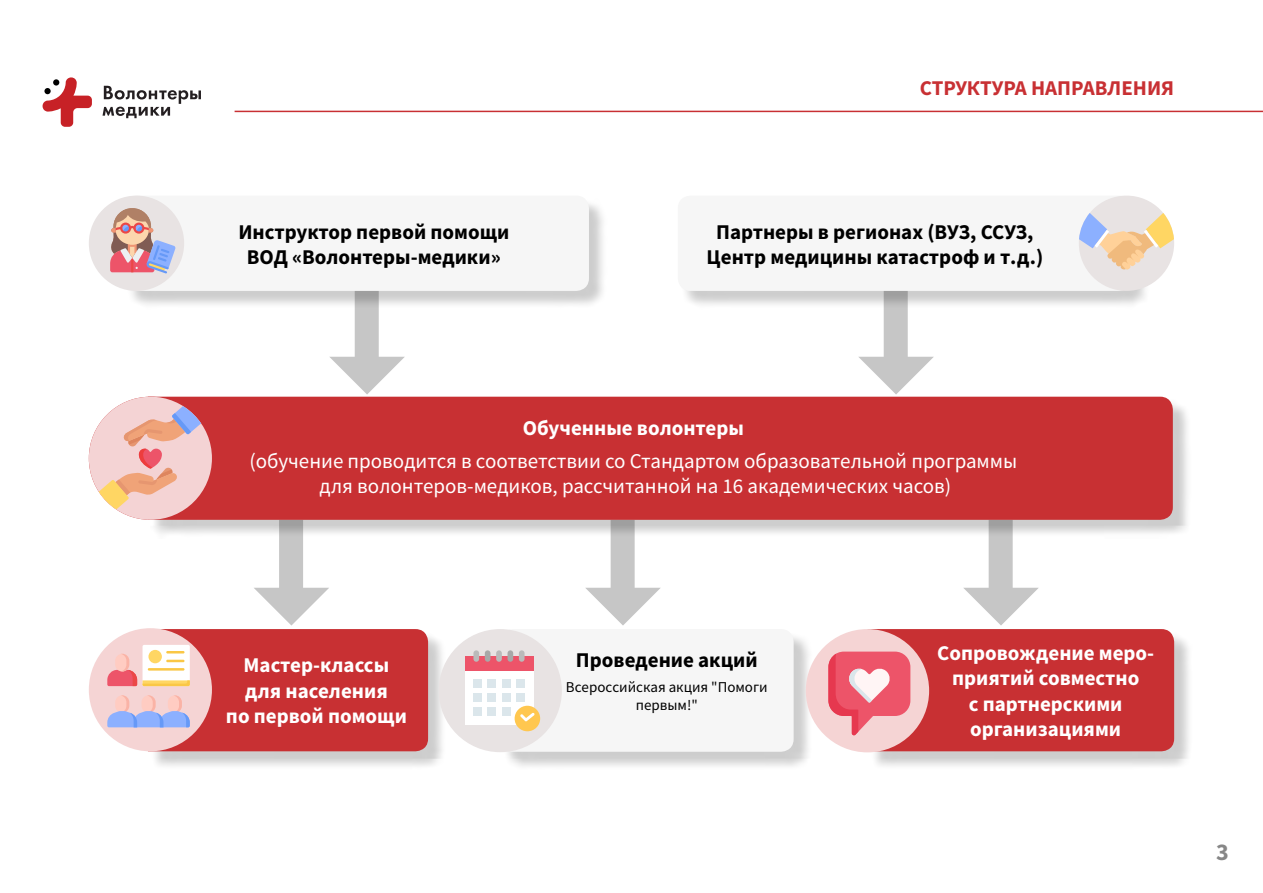
<style>
.page{position:relative;width:1263px;height:893px;background:#fff}
.page>*{position:absolute;margin:0;border:0;box-sizing:border-box;transform-origin:0 0}
.t1{font:700 24px "Source Sans Pro";color:#878787}
.t2{font:21px/25.2px "Source Sans Pro";color:#fff;text-align:center}
.t3{font:700 21px/25.2px "Source Sans Pro";color:#fff;text-align:center}
.t4{font:700 21px/25.2px "Source Sans Pro";color:#000;text-align:center}
.t5{font:700 21px "Source Sans Pro";color:#c83033}
.t6{font:15px/18px "Source Sans Pro";color:#000;text-align:center}
</style>
<div class="page">
<div style="left:355px;top:289px;width:24px;height:91px;background:#c6c6c6"></div>
<div style="left:279px;top:520px;width:24px;height:91px;background:#c6c6c6"></div>
<div style="left:611px;top:520px;width:24px;height:91px;background:#c6c6c6"></div>
<div style="left:989px;top:520px;width:24px;height:91px;background:#c6c6c6"></div>
<div style="left:884px;top:251px;width:24px;height:129px;background:#c6c6c6"></div>
<svg style="left:330px;top:357px;width:75px;height:38px"></svg>
<svg style="left:586px;top:588px;width:74px;height:37px"></svg>
<svg style="left:859px;top:357px;width:75px;height:38px"></svg>
<hr style="left:235px;top:111px;width:1028px;height:1px;background:#c83033">
<svg style="left:103px;top:86px;width:98px;height:32px"></svg>
<svg style="left:42px;top:77px;width:50px;height:50px"></svg>
<div style="left:53px;top:79px;width:6px;height:7px;background:#000;border-radius:50%"></div>
<div style="left:44px;top:88px;width:7px;height:6px;background:#000;border-radius:50%"></div>
<div style="left:150px;top:399px;width:1041px;height:139px;background:#000;opacity:.2"></div>
<div style="left:158px;top:397px;width:1015px;height:123px;background:#c83033"></div>
<div style="left:150px;top:631px;width:297px;height:139px;background:#000;opacity:.2"></div>
<div style="left:869px;top:631px;width:324px;height:139px;background:#000;opacity:.2"></div>
<div style="left:126px;top:198px;width:481px;height:112px;background:#000;opacity:.2"></div>
<div style="left:124px;top:196px;width:465px;height:95px;background:#f6f6f6;border-radius:13px"></div>
<div style="left:680px;top:198px;width:470px;height:112px;background:#000;opacity:.2"></div>
<div style="left:678px;top:196px;width:454px;height:95px;background:#f6f6f6;border-radius:13px"></div>
<div style="left:502px;top:631px;width:310px;height:139px;background:#000;opacity:.2"></div>
<div style="left:500px;top:629px;width:294px;height:123px;background:#f6f6f6;border-radius:13px"></div>
<div style="left:89px;top:196px;width:95px;height:95px;background:#e8e3e3;border-radius:50%"></div>
<svg style="left:110px;top:208px;width:66px;height:65px"></svg>
<div style="left:1079px;top:196px;width:95px;height:95px;background:#e8e3e3;border-radius:50%"></div>
<svg style="left:1079px;top:213px;width:95px;height:57px"></svg>
<div style="left:89px;top:397px;width:123px;height:123px;background:#f4d3d4;border-radius:62px"></div>
<svg style="left:94px;top:405px;width:108px;height:110px"></svg>
<div style="left:89px;top:628px;width:123px;height:123px;background:#f5d4d4;border-radius:50%"></div>
<svg style="left:107px;top:588px;width:321px;height:163px"></svg>
<div style="left:439px;top:629px;width:123px;height:123px;background:#e8e3e3;border-radius:50%"></div>
<div style="left:465px;top:656px;width:68px;height:68px;background:#fff"></div>
<div style="left:465px;top:656px;width:68px;height:14px;background:#ed5469"></div>
<div style="left:473px;top:679px;width:9px;height:8px;background:#dbe6eb"></div>
<div style="left:488px;top:679px;width:8px;height:8px;background:#dbe6eb"></div>
<div style="left:502px;top:679px;width:8px;height:8px;background:#dbe6eb"></div>
<div style="left:516px;top:679px;width:8px;height:8px;background:#dbe6eb"></div>
<div style="left:473px;top:693px;width:9px;height:8px;background:#dbe6eb"></div>
<div style="left:488px;top:693px;width:8px;height:8px;background:#dbe6eb"></div>
<div style="left:502px;top:693px;width:8px;height:8px;background:#dbe6eb"></div>
<div style="left:516px;top:693px;width:8px;height:8px;background:#dbe6eb"></div>
<div style="left:473px;top:707px;width:9px;height:9px;background:#dbe6eb"></div>
<div style="left:488px;top:707px;width:8px;height:9px;background:#dbe6eb"></div>
<div style="left:502px;top:707px;width:8px;height:9px;background:#dbe6eb"></div>
<div style="left:496px;top:650px;width:6px;height:12px;background:#bababa;border-radius:3px"></div>
<div style="left:485px;top:650px;width:5px;height:12px;background:#a8a8a8;border-radius:3px"></div>
<div style="left:519px;top:650px;width:5px;height:12px;background:#bababa;border-radius:3px"></div>
<div style="left:507px;top:650px;width:6px;height:12px;background:#a8a8a8;border-radius:3px"></div>
<div style="left:473px;top:650px;width:6px;height:12px;background:#bababa;border-radius:3px"></div>
<div style="left:515px;top:706px;width:25px;height:25px;background:#ffc74f;border-radius:50%"></div>
<svg style="left:520px;top:713px;width:15px;height:8px"></svg>
<div style="left:806px;top:629px;width:123px;height:123px;background:#f5d4d4;border-radius:50%"></div>
<svg style="left:828px;top:588px;width:346px;height:163px"></svg>
<p class="t5" style="left:920px;top:74px;width:256px">СТРУКТУРА НАПРАВЛЕНИЯ</p>
<p class="t4" style="left:238px;top:219px;width:272px">Инструктор первой помощи<br>ВОД «Волонтеры-медики»</p>
<p class="t4" style="left:706px;top:219px;width:338px">Партнеры в регионах (ВУЗ, ССУЗ,<br>Центр медицины катастроф и т.д.)</p>
<p class="t3" style="left:523px;top:415px;width:223px">Обученные волонтеры</p>
<p class="t2" style="left:249px;top:448px;width:769px">(обучение проводится в соответствии со Стандартом образовательной программы для волонтеров-медиков, рассчитанной на 16 академических часов)</p>
<p class="t3" style="left:226px;top:653px;width:182px">Мастер-классы для населения<br>по первой помощи</p>
<p class="t4" style="left:576px;top:647px;width:183px">Проведение акций</p>
<p class="t6" style="left:566px;top:678px;width:203px">Всероссийская акция "Помоги первым!"</p>
<p class="t3" style="left:937px;top:640px;width:219px">Сопровождение меро&shy;приятий совместно<br>с партнерскими организациями</p>
<p class="t1" style="left:1216px;top:836px;width:14px">3</p>
</div>
